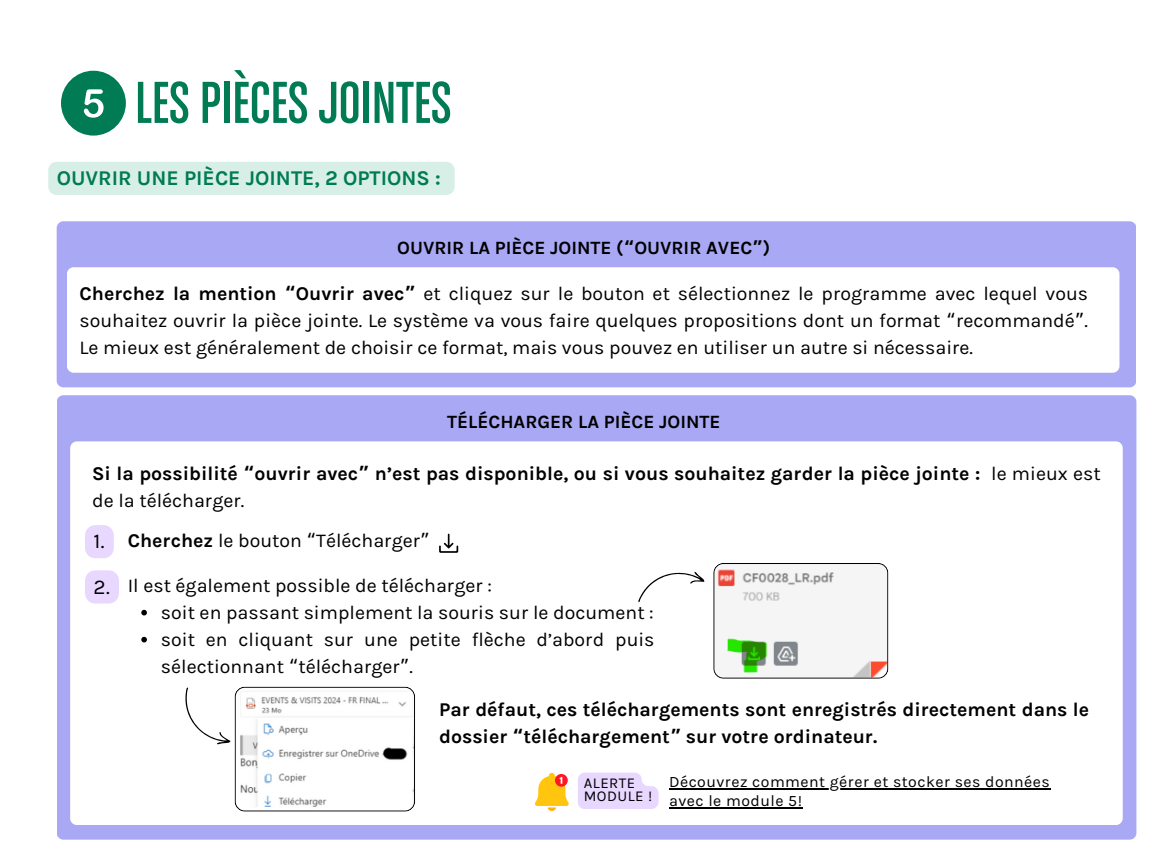
<style>
.page{position:relative;width:1152px;height:864px;background:#fff}
.page>*{position:absolute;margin:0;border:0;box-sizing:border-box;transform-origin:0 0}
.t1{font:63px "Chalet Comprime Cologne Eighty";color:#007b54}
.t2{font:700 21px "Karla";color:#007b54}
.t3{font:21px "Karla";color:#000}
.t4{font:19.5px/27px "Karla";color:#000;text-align:justify}
.t5{font:700 19.5px/27px "Karla";color:#000}
.t6{font:700 18.75px "Karla";color:#000}
.t7{font:15.9px/19.2px "Karla";letter-spacing:.03em;color:#000}
.t8{font:15px/13.5px "Karla";letter-spacing:.03em;color:#000}
.s1{font-family:"Noto Sans Gurmukhi"}
.s2{font-weight:700}
.s3{font-family:"Noto Sans Gurmukhi";font-weight:700}
.s4{font-weight:400}
</style>
<div class="page">
<div style="left:61px;top:71px;width:65px;height:65px;background:#007b54;border-radius:50%"></div>
<svg style="left:84px;top:89px;width:20px;height:29px"></svg>
<div style="left:57px;top:221px;width:1079px;height:166px;background:#a9a8f4;border-radius:7px"></div>
<div style="left:67px;top:267px;width:1052px;height:106px;background:#fff;border-radius:7px"></div>
<div style="left:57px;top:395px;width:1079px;height:445px;background:#a9a8f4;border-radius:7px"></div>
<div style="left:70px;top:441px;width:1052px;height:384px;background:#fff;border-radius:7px"></div>
<svg style="left:439px;top:534px;width:19px;height:19px"></svg>
<svg style="left:713px;top:563px;width:175px;height:116px"></svg>
<div style="left:48px;top:162px;width:407px;height:33px;background:#d7efe7"></div>
<div style="left:85px;top:525px;width:29px;height:33px;background:#e8d7ff;border-radius:10px"></div>
<div style="left:85px;top:570px;width:34px;height:34px;background:#e8d7ff;border-radius:10px"></div>
<svg style="left:141px;top:610px;width:6px;height:5px"></svg>
<svg style="left:141px;top:637px;width:6px;height:5px"></svg>
<svg style="left:185px;top:686px;width:230px;height:126px"></svg>
<svg style="left:638px;top:571px;width:67px;height:32px"></svg>
<svg style="left:535px;top:773px;width:34px;height:38px"></svg>
<svg style="left:578px;top:773px;width:81px;height:36px;background:#eadaff"></svg>
<hr style="left:669px;top:788px;width:381px;height:1px;background:#000">
<hr style="left:669px;top:807px;width:134px;height:1px;background:#000">
<h1 class="t1" style="left:135px;top:79px;width:318px">LES PIÈCES JOINTES</h1>
<h2 class="t2" style="left:57px;top:166px;width:386px">OUVRIR UNE PIÈCE JOINTE, 2 OPTIONS :</h2>
<h5 class="t6" style="left:397px;top:237px;width:375px">OUVRIR LA PIÈCE JOINTE (<span class="s1">“</span>OUVRIR AVEC<span class="s1">”</span>)</h5>
<h6 class="t4" style="left:80px;top:280px;width:1010px"><span class="s2">Cherchez la mention</span> <span class="s3">“</span><span class="s2">Ouvrir avec</span><span class="s3">”</span> et cliquez sur le bouton et sélectionnez le programme avec lequel vous souhaitez ouvrir la pièce jointe. Le système va vous faire quelques propositions dont un format <span class="s1">“</span>recommandé<span class="s1">”</span>.<br>Le mieux est généralement de choisir ce format, mais vous pouvez en utiliser un autre si nécessaire.</h6>
<h3 class="t6" style="left:447px;top:411px;width:275px">TÉLÉCHARGER LA PIÈCE JOINTE</h3>
<h6 class="t5" style="left:92px;top:460px;width:1010px">Si la possibilité <span class="s1">“</span>ouvrir avec<span class="s1">”</span> n’est pas disponible, ou si vous souhaitez garder la pièce jointe : <span class="s4">le mieux est de la télécharger.</span></h6>
<p class="t4" style="left:128px;top:527px;width:304px"><span class="s2">Cherchez</span> le bouton <span class="s1">“</span>Télécharger<span class="s1">”</span></p>
<h3 class="t3" style="left:93px;top:529px;width:13px">1.</h3>
<p class="t3" style="left:93px;top:574px;width:18px">2.</p>
<h5 class="t4" style="left:128px;top:572px;width:366px">Il est également possible de télécharger :</h5>
<p class="t4" style="left:161px;top:599px;width:494px">soit en passant simplement la souris sur le document :</p>
<p class="t4" style="left:161px;top:626px;width:495px">soit en cliquant sur une petite flèche d’abord puis sélectionnant <span class="s1">“</span>télécharger<span class="s1">”</span>.</p>
<p class="t5" style="left:439px;top:696px;width:652px">Par défaut, ces téléchargements sont enregistrés directement dans le dossier <span class="s1">“</span>téléchargement<span class="s1">”</span> sur votre ordinateur.</p>
<p class="t8" style="left:584px;top:776px;width:70px">ALERTE<br>MODULE !</p>
<h4 class="t7" style="left:669px;top:772px;width:382px">Découvrez comment gérer et stocker ses données avec le module 5!</h4>
</div>
